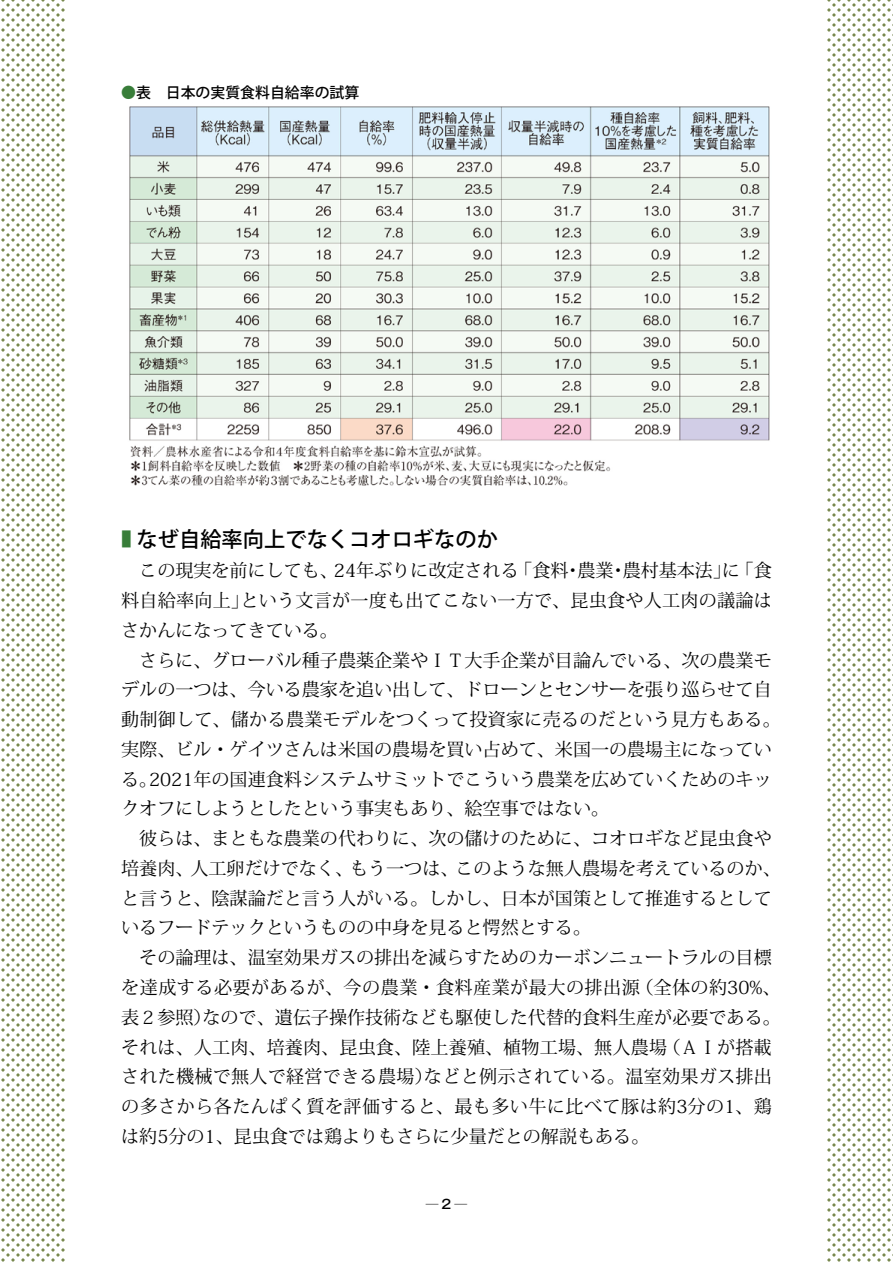
<style>
.page{position:relative;width:893px;height:1263px;background:#fff}
.page>*{position:absolute;margin:0;border:0;box-sizing:border-box;transform-origin:0 0}
.t1{font:500 21.3px "Koz Go Pro";color:#000}
.t2{font:18px/29.7px "Koz Min Pro";color:#000}
.t3{font:500 14.85px "Koz Go Pro";color:#000}
.t4{font:500 12.75px "Gothic MB101 Pro";color:#000}
.s1{color:#387d39}
</style>
<div class="page">
<svg style="left:1px;top:0;width:64px;height:1262px"></svg>
<svg style="left:827px;top:0;width:66px;height:1262px"></svg>
<img style="left:129px;top:106px;width:641px;height:380px">
<p class="t3" style="left:121px;top:83px;width:240px"><span class="s1">●</span>表　日本の実質食料自給率の試算</p>
<p class="t1" style="left:121px;top:526px;width:378px"><span class="s1">■</span> なぜ自給率向上でなくコオロギなのか</p>
<p class="t2" style="left:121px;top:555px;width:652px;text-align:justify;text-indent:18px">この現実を前にしても、24年ぶりに改定される「食料・農業・農村基本法」に「食料自給率向上」という文言が一度も出てこない一方で、昆虫食や人工肉の議論はさかんになってきている。</p>
<p class="t2" style="left:121px;top:644px;width:661px;text-indent:18px">さらに、グローバル種子農薬企業やＩＴ大手企業が目論んでいる、次の農業モデルの一つは、今いる農家を追い出して、ドローンとセンサーを張り巡らせて自動制御して、儲かる農業モデルをつくって投資家に売るのだという見方もある。実際、ビル・ゲイツさんは米国の農場を買い占めて、米国一の農場主になっている。2021年の国連食料システムサミットでこういう農業を広めていくためのキックオフにしようとしたという事実もあり、絵空事ではない。</p>
<p class="t2" style="left:121px;top:823px;width:661px;text-indent:18px">彼らは、まともな農業の代わりに、次の儲けのために、コオロギなど昆虫食や培養肉、人工卵だけでなく、もう一つは、このような無人農場を考えているのか、と言うと、陰謀論だと言う人がいる。しかし、日本が国策として推進するとしているフードテックというものの中身を見ると愕然とする。</p>
<p class="t2" style="left:121px;top:942px;width:661px;text-indent:18px">その論理は、温室効果ガスの排出を減らすためのカーボンニュートラルの目標を達成する必要があるが、今の農業・食料産業が最大の排出源（全体の約30%、表２参照）なので、遺伝子操作技術なども駆使した代替的食料生産が必要である。それは、人工肉、培養肉、昆虫食、陸上養殖、植物工場、無人農場（ＡＩが搭載された機械で無人で経営できる農場）などと例示されている。温室効果ガス排出の多さから各たんぱく質を評価すると、最も多い牛に比べて豚は約3分の1、鶏は約5分の1、昆虫食では鶏よりもさらに少量だとの解説もある。</p>
<p class="t4" style="left:426px;top:1194px;width:43px">─2─</p>
</div>
